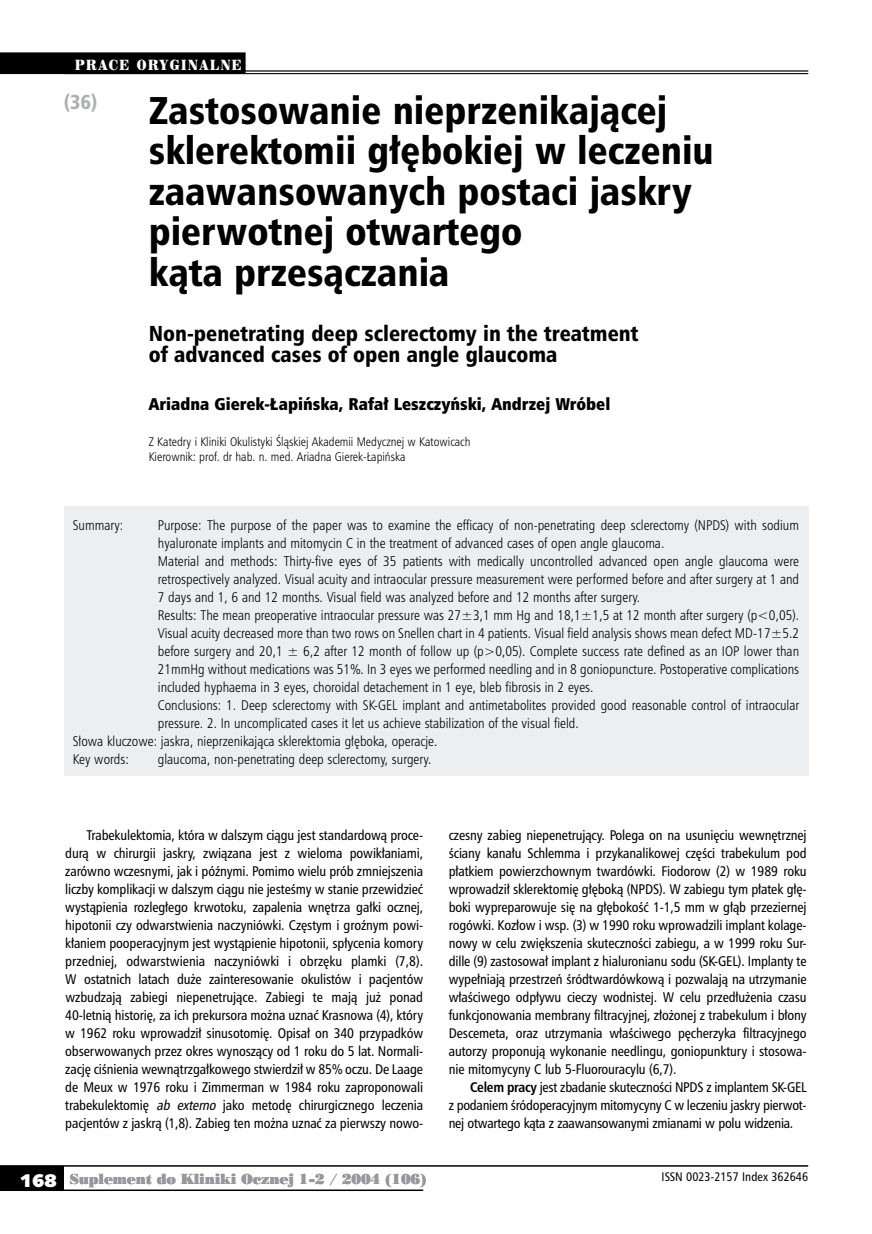
<style>
.page{position:relative;width:872px;height:1234px;background:#fff}
.page>*{position:absolute;margin:0;border:0;box-sizing:border-box;transform-origin:0 0}
.t1{font:37.5px/40.5px "Humnst 777 Blk Cn PL";color:#000}
.t2{font:21px/21px "Humnst 777 Blk Cn PL";color:#000}
.t3{font:19.5px "Humnst 777 Blk Cn PL";color:#aeafb2}
.t4{font:18px "Humanst 531 U Blk PL";color:#fff}
.t5{font:16.5px "Humnst 777 X Blk Cn PL";color:#000}
.t6{font:13.5px/18px "Humnst 777 Cn PL";letter-spacing:-.01em;color:#000;text-align:justify}
.t7{font:13.5px "Humnst 777 Lt Cn PL";color:#000}
.t8{font:13.5px "Poster Bodoni PL";letter-spacing:-.015em;color:#98989c}
.t9{font:13.5px "Century 725 Blk PL";letter-spacing:.13em;color:#fff;scale:.8 1}
.t10{font:12px/15px "Humnst 777 Lt Cn PL";color:#000}
.t11{font:12px "Humnst 777 Cn PL";color:#000}
.s1{font-style:italic}
.s2{font-weight:700}
</style>
<div class="page">
<div style="left:0;top:1165px;width:64px;height:24px;background:#000"></div>
<hr style="left:0;top:1164px;width:808px;height:2px;background:#000">
<hr style="left:0;top:1189px;width:423px;height:1px;background:#000">
<hr style="left:0;top:71px;width:808px;height:1px;background:#000">
<hr style="left:0;top:73px;width:808px;height:1px;background:#000">
<div style="left:64px;top:506px;width:744px;height:269px;background:#edeeef"></div>
<div style="left:0;top:52px;width:246px;height:21px;background:#000"></div>
<p class="t9" style="left:75px;top:56px;width:210px">PRACE ORYGINALNE</p>
<h3 class="t3" style="left:64px;top:89px;width:35px">(36)</h3>
<h1 class="t1" style="left:149px;top:89px;width:566px">Za-sto-so-wa-nie nie-prze-ni-ka-ją-cej skle-rek-to-mii głę-bo-kiej w le-cze-niu za-awan-so-wa-nych po-sta-ci ja-skry pier-wot-nej otwar-te-go<br>ką-ta prze-są-cza-nia</h1>
<h2 class="t2" style="left:149px;top:322px;width:491px">Non--p-en-etr-ating de-ep scle-rec-to-my in the tre-at-ment of ad-van-ced ca-ses of open an-gle glau-co-ma</h2>
<p class="t5" style="left:149px;top:393px;width:463px">Ariad-na Gie-re-k-Ł-api-ńska, Ra-fał Lesz-czyń-ski, An-drzej Wró-bel</p>
<p class="t10" style="left:149px;top:434px;width:323px">Z Katedry i Kliniki Okulistyki Śląskiej Akademii Medycznej w Katowicach<br>Kierownik: prof. dr hab. n. med. Ariadna Gierek-Łapińska</p>
<p class="t7" style="left:73px;top:516px;width:52px">Summary:</p>
<p class="t7" style="left:158px;top:516px;width:642px">Purpose: The purpose of the paper was to examine the efficacy of non-penetrating deep sclerectomy (NPDS) with sodium</p>
<p class="t7" style="left:158px;top:534px;width:508px">hyaluronate implants and mitomycin C in the treatment of advanced cases of open angle glaucoma.</p>
<p class="t7" style="left:158px;top:552px;width:643px">Material and methods: Thirty-five eyes of 35 patients with medically uncontrolled advanced open angle glaucoma were</p>
<p class="t7" style="left:158px;top:570px;width:643px">retrospectively analyzed. Visual acuity and intraocular pressure measurement were performed before and after surgery at 1 and</p>
<p class="t7" style="left:158px;top:588px;width:484px">7 days and 1, 6 and 12 months. Visual field was analyzed before and 12 months after surgery.</p>
<p class="t7" style="left:158px;top:606px;width:643px">Results: The mean preoperative intraocular pressure was 27±3,1 mm Hg and 18,1±1,5 at 12 month after surgery (p&lt;0,05).</p>
<p class="t7" style="left:158px;top:624px;width:643px">Visual acuity decreased more than two rows on Snellen chart in 4 patients. Visual field analysis shows mean defect MD-17±5.2</p>
<p class="t7" style="left:158px;top:642px;width:643px">before surgery and 20,1 ± 6,2 after 12 month of follow up (p&gt;0,05). Complete success rate defined as an IOP lower than</p>
<p class="t7" style="left:158px;top:660px;width:643px">21mmHg without medications was 51%. In 3 eyes we performed needling and in 8 goniopuncture. Postoperative complications</p>
<p class="t7" style="left:158px;top:678px;width:437px">included hyphaema in 3 eyes, choroidal detachement in 1 eye, bleb fibrosis in 2 eyes.</p>
<p class="t7" style="left:158px;top:696px;width:643px">Conclusions: 1. Deep sclerectomy with SK-GEL implant and antimetabolites provided good reasonable control of intraocular</p>
<p class="t7" style="left:158px;top:714px;width:422px">pressure. 2. In uncomplicated cases it let us achieve stabilization of the visual field.</p>
<p class="t7" style="left:73px;top:732px;width:366px">Słowa kluczowe: jaskra, nieprzenikająca sklerektomia głęboka, operacje.</p>
<p class="t7" style="left:73px;top:750px;width:58px">Key words:</p>
<p class="t7" style="left:158px;top:750px;width:275px">glaucoma, non-penetrating deep sclerectomy, surgery.</p>
<p class="t6" style="left:65px;top:825px;width:359px;text-indent:21px">Trabekulektomia, która w dalszym ciągu jest standardową proce&shy;durą w chirurgii jaskry, związana jest z wieloma powikłaniami, zarówno wczesnymi, jak i późnymi. Pomimo wielu prób zmniejszenia liczby komplikacji w dalszym ciągu nie jesteśmy w stanie przewidzieć wystąpienia rozległego krwotoku, zapalenia wnętrza gałki ocznej, hipotonii czy odwarstwienia naczyniówki. Częstym i groźnym powi&shy;kłaniem pooperacyjnym jest wystąpienie hipotonii, spłycenia komory przedniej, odwarstwienia naczyniówki i obrzęku plamki (7,8).<br>W ostatnich latach duże zainteresowanie okulistów i pacjentów wzbudzają zabiegi niepenetrujące. Zabiegi te mają już ponad 40-letnią historię, za ich prekursora można uznać Krasnowa (4), który w 1962 roku wprowadził sinusotomię. Opisał on 340 przypadków obserwowanych przez okres wynoszący od 1 roku do 5 lat. Normali&shy;zację ciśnienia wewnątrzgałkowego stwierdził w 85% oczu. De Laage de Meux w 1976 roku i Zimmerman w 1984 roku zaproponowali trabekulektomię <span class="s1">ab externo</span> jako metodę chirurgicznego leczenia pacjentów z jaskrą (1,8). Zabieg ten można uznać za pierwszy nowo-</p>
<p class="t6" style="left:449px;top:825px;width:359px">czesny zabieg niepenetrujący. Polega on na usunięciu wewnętrznej ściany kanału Schlemma i przykanalikowej części trabekulum pod płatkiem powierzchownym twardówki. Fiodorow (2) w 1989 roku wprowadził sklerektomię głęboką (NPDS). W zabiegu tym płatek głę&shy;boki wypreparowuje się na głębokość 1-1,5 mm w głąb przeziernej rogówki. Kozłow i wsp. (3) w 1990 roku wprowadzili implant kolage&shy;nowy w celu zwiększenia skuteczności zabiegu, a w 1999 roku Sur&shy;dille (9) zastosował implant z hialuronianu sodu (SK-GEL). Implanty te wypełniają przestrzeń śródtwardówkową i pozwalają na utrzymanie właściwego odpływu cieczy wodnistej. W celu przedłużenia czasu funkcjonowania membrany filtracyjnej, złożonej z trabekulum i błony Descemeta, oraz utrzymania właściwego pęcherzyka filtracyjnego autorzy proponują wykonanie needlingu, goniopunktury i stosowa&shy;nie mitomycyny C lub 5-Fluorouracylu (6,7).</p>
<p class="t6" style="left:449px;top:1077px;width:359px;text-indent:21px"><span class="s2">Ce-lem pra-cy</span> jest zbadanie skuteczności NPDS z implantem SK-GEL z podaniem śródoperacyjnym mitomycyny C w leczeniu jaskry pierwot&shy;nej otwartego kąta z zaawansowanymi zmianami w polu widzenia.</p>
<h3 class="t4" style="left:20px;top:1168px;width:38px">168</h3>
<p class="t8" style="left:70px;top:1169px;width:359px">Suplement do Kliniki Ocznej 1-2 / 2004 (106)</p>
<p class="t11" style="left:661px;top:1168px;width:148px">ISSN 0023-2157 Index 362646</p>
</div>
